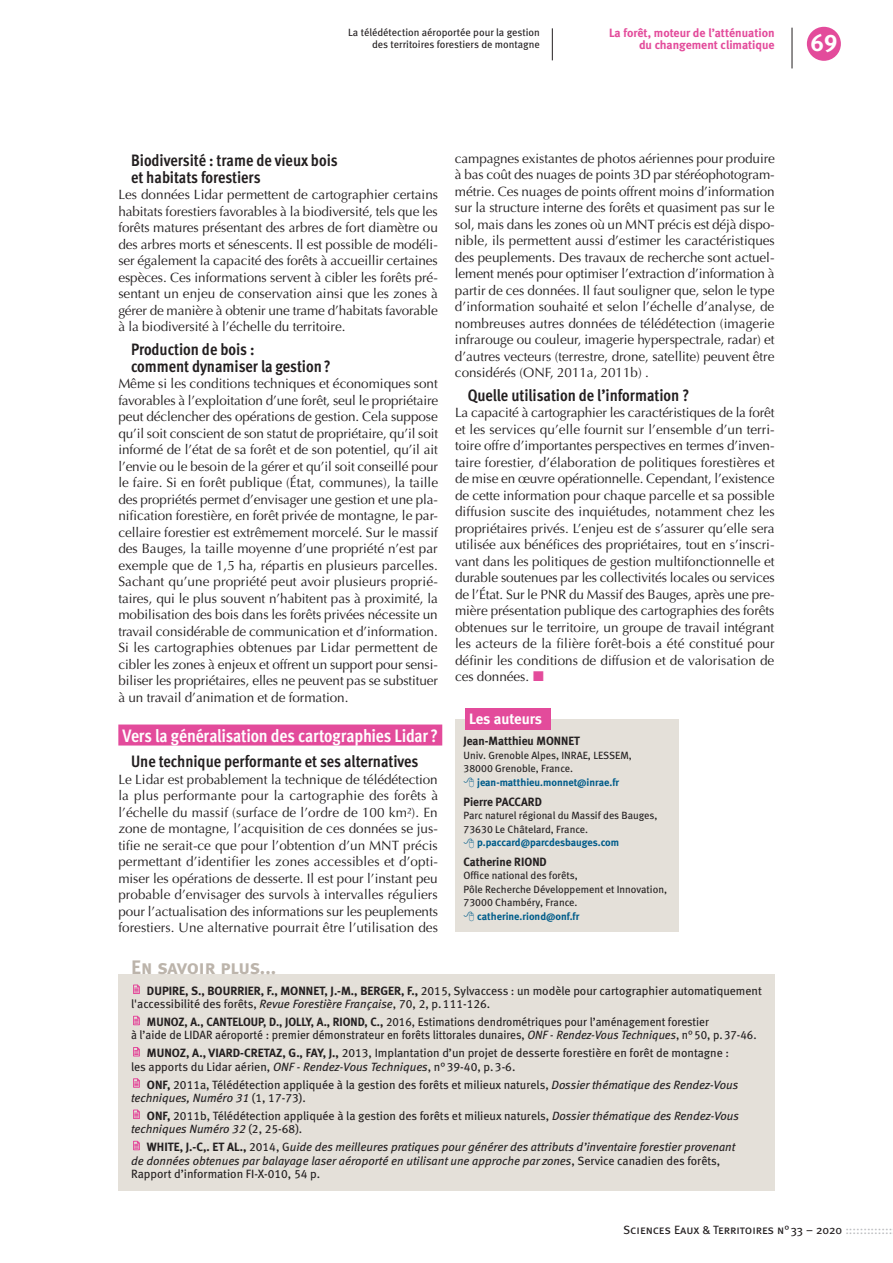
<style>
.page{position:relative;width:893px;height:1263px;background:#fff}
.page>*{position:absolute;margin:0;border:0;box-sizing:border-box;transform-origin:0 0}
.t1{font:24px "Meta Bold Caps Expert";color:#fff}
.t2{font:19.5px "Meta Bold LF Caps";letter-spacing:-.015em;color:#bcb4ab}
.t3{font:700 18px "Meta Cond OT";letter-spacing:-.015em;color:#fff}
.t4{font:700 16.5px/17px "Meta Cond OT";color:#231f20}
.contact-picto{font:15px "Meta Bold LF";color:#fff}
.t5{font:13.5px/16.5px "Optima";letter-spacing:-.005em;color:#231f20;text-align:justify}
.Hors_texte{font:12px/13.5px "Meta Book LF";color:#231f20}
.Hors_texte-2{font:italic 12px/13.5px "Meta Book LF";color:#231f20}
.Hors_texte-3{font:12px/13.5px "Meta Book LF";color:#231f20;scale:.96 1}
.t6{font:700 12px/12px "Meta";color:#e34b9b;text-align:right}
.contacts{font:12px "Meta Bold LF";color:#231f20}
.t7{font:12px "Meta Book Caps";letter-spacing:-.005em;color:#231f20}
.contacts-2{font:10.5px/13.5px "Meta Book LF";color:#231f20}
.contacts-3{font:10.5px "Meta Bold LF";color:#005c8a}
.roulette_article{font:10.5px/12px "Meta Book LF";color:#231f20;text-align:right}
.s1{font-family:"Meta Bold LF"}
.s2{font-style:italic}
.s3{font-family:"Meta Bold LF";font-style:normal}
.s4{font-style:normal}
.s5{color:#bcbdc0}
</style>
<div class="page">
<hr style="left:552px;top:28px;width:1px;height:32px;background:#231f20">
<div style="left:118px;top:724px;width:324px;height:21px;background:#e34b9b"></div>
<div style="left:455px;top:719px;width:224px;height:213px;background:#e4e0d9"></div>
<div style="left:465px;top:708px;width:85px;height:22px;background:#e34b9b"></div>
<div style="left:118px;top:974px;width:657px;height:217px;background:#e4e0d9"></div>
<svg style="left:133px;top:984px;width:7px;height:10px"></svg>
<svg style="left:133px;top:1015px;width:7px;height:10px"></svg>
<svg style="left:133px;top:1047px;width:7px;height:9px"></svg>
<svg style="left:133px;top:1078px;width:7px;height:10px"></svg>
<svg style="left:133px;top:1109px;width:7px;height:10px"></svg>
<svg style="left:133px;top:1140px;width:7px;height:10px"></svg>
<div style="left:807px;top:27px;width:34px;height:34px;background:#e34b9b;border-radius:50%"></div>
<hr style="left:792px;top:28px;width:1px;height:40px;background:#231f20">
<p class="roulette_article" style="left:348px;top:26px;width:193px">La télédétection aéroportée pour la gestion des territoires forestiers de montagne</p>
<p class="t6" style="left:609px;top:27px;width:167px">La forêt, moteur de l’atténuation du changement climatique</p>
<h1 class="t1" style="left:810px;top:28px;width:28px">69</h1>
<h2 class="t4" style="left:131px;top:152px;width:208px">Biodiversité : trame de vieux bois et habitats forestiers</h2>
<p class="t5" style="left:118px;top:187px;width:321px">Les données Lidar permettent de cartographier certains habitats forestiers favorables à la biodiversité, tels que les forêts matures présentant des arbres de fort diamètre ou des arbres morts et sénescents. Il est possible de modéli&shy;ser également la capacité des forêts à accueillir certaines espèces. Ces informations servent à cibler les forêts pré&shy;sentant un enjeu de conservation ainsi que les zones à gérer de manière à obtenir une trame d’habitats favorable à la biodiversité à l’échelle du territoire.</p>
<h2 class="t4" style="left:131px;top:341px;width:201px">Production de bois :<br>comment dynamiser la gestion?</h2>
<p class="t5" style="left:118px;top:375px;width:321px">Même si les conditions techniques et économiques sont favorables à l’exploitation d’une forêt, seul le propriétaire peut déclencher des opérations de gestion. Cela suppose qu’il soit conscient de son statut de propriétaire, qu’il soit informé de l’état de sa forêt et de son potentiel, qu’il ait l’envie ou le besoin de la gérer et qu’il soit conseillé pour le faire. Si en forêt publique (État, communes), la taille des propriétés permet d’envisager une gestion et une pla&shy;nification forestière, en forêt privée de montagne, le par&shy;cellaire forestier est extrêmement morcelé. Sur le massif des Bauges, la taille moyenne d’une propriété n’est par exemple que de 1,5 ha, répartis en plusieurs parcelles.<br>Sachant qu’une propriété peut avoir plusieurs proprié&shy;taires, qui le plus souvent n’habitent pas à proximité, la mobilisation des bois dans les forêts privées nécessite un travail considérable de communication et d’information.<br>Si les cartographies obtenues par Lidar permettent de cibler les zones à enjeux et offrent un support pour sensi&shy;biliser les propriétaires, elles ne peuvent pas se substituer à un travail d’animation et de formation.</p>
<h1 class="t3" style="left:123px;top:724px;width:317px">Vers la généralisation des cartographies Lidar ?</h1>
<h2 class="t4" style="left:131px;top:753px;width:289px">Une technique performante et ses alternatives</h2>
<p class="t5" style="left:118px;top:771px;width:321px">Le Lidar est probablement la technique de télédétection la plus performante pour la cartographie des forêts à l’échelle du massif (surface de l’ordre de 100 km²). En zone de montagne, l’acquisition de ces données se jus&shy;tifie ne serait-ce que pour l’obtention d’un MNT précis permettant d’identifier les zones accessibles et d’opti&shy;miser les opérations de desserte. Il est pour l’instant peu probable d’envisager des survols à intervalles réguliers pour l’actualisation des informations sur les peuplements forestiers. Une alternative pourrait être l’utilisation des</p>
<p class="t2" style="left:131px;top:955px;width:146px">En savoir plus...</p>
<p class="t5" style="left:455px;top:150px;width:321px">campagnes existantes de photos aériennes pour produire à bas coût des nuages de points 3D par stéréophotogram&shy;métrie. Ces nuages de points offrent moins d’information sur la structure interne des forêts et quasiment pas sur le sol, mais dans les zones où un MNT précis est déjà dispo&shy;nible, ils permettent aussi d’estimer les caractéristiques des peuplements. Des travaux de recherche sont actuel&shy;lement menés pour optimiser l’extraction d’information à partir de ces données. Il faut souligner que, selon le type d’information souhaité et selon l’échelle d’analyse, de nombreuses autres données de télédétection (imagerie infrarouge ou couleur, imagerie hyperspectrale, radar) et d’autres vecteurs (terrestre, drone, satellite) peuvent être considérés (ONF, 2011a, 2011b) .</p>
<h2 class="t4" style="left:468px;top:387px;width:223px">Quelle utilisation de l’information ?</h2>
<p class="t5" style="left:455px;top:405px;width:321px">La capacité à cartographier les caractéristiques de la forêt et les services qu’elle fournit sur l’ensemble d’un terri&shy;toire offre d’importantes perspectives en termes d’inven&shy;taire forestier, d’élaboration de politiques forestières et de mise en œuvre opérationnelle. Cependant, l’existence de cette information pour chaque parcelle et sa possible diffusion suscite des inquiétudes, notamment chez les propriétaires privés. L’enjeu est de s’assurer qu’elle sera utilisée aux bénéfices des propriétaires, tout en s’inscri&shy;vant dans les politiques de gestion multifonctionnelle et durable soutenues par les collectivités locales ou services de l’État. Sur le PNR du Massif des Bauges, après une pre&shy;mière présentation publique des cartographies des forêts obtenues sur le territoire, un groupe de travail intégrant les acteurs de la filière forêt-bois a été constitué pour définir les conditions de diffusion et de valorisation de ces données.</p>
<p class="contact-picto" style="left:469px;top:710px;width:75px">Les auteurs</p>
<p class="contacts" style="left:463px;top:734px;width:118px">Jean-Matthieu MONNET</p>
<p class="contacts-2" style="left:463px;top:748px;width:170px">Univ. Grenoble Alpes, INRAE, LESSEM,<br>38000 Grenoble, France.</p>
<p class="contacts-3" style="left:477px;top:776px;width:143px">jean-matthieu.monnet@inrae.fr</p>
<p class="contacts" style="left:463px;top:794px;width:80px">Pierre PACCARD</p>
<p class="contacts-2" style="left:463px;top:808px;width:196px">Parc naturel régional du Massif des Bauges,<br>73630 Le Châtelard, France.</p>
<p class="contacts-3" style="left:477px;top:836px;width:143px">p.paccard@parcdesbauges.com</p>
<p class="contacts" style="left:463px;top:855px;width:85px">Catherine RIOND</p>
<p class="contacts-2" style="left:463px;top:869px;width:205px">Office national des forêts,<br>Pôle Recherche Développement et Innovation,<br>73000 Chambéry, France.</p>
<p class="contacts-3" style="left:477px;top:910px;width:104px">catherine.riond@onf.fr</p>
<p class="Hors_texte" style="left:131px;top:984px;width:632px;text-indent:16px"><span class="s1">DUPIRE, S., BOURRIER, F., MONNET, J.-M., BERGER, F.,</span> 2015, Sylvaccess : un modèle pour cartographier automatiquement l'accessibilité des forêts, <span class="s2">Revue Forestière Française</span>, 70, 2, p.111-126.</p>
<p class="Hors_texte-3" style="left:131px;top:1015px;width:653px;text-indent:16px"><span class="s1">MUNOZ, A., CANTELOUP, D., JOLLY, A., RIOND, C.,</span> 2016, Estimations dendrométriques pour l’aménagement forestier<br>à l’aide de LIDAR aéroporté : premier démonstrateur en forêts littorales dunaires, <span class="s2">ONF - Rendez-Vous Techniques</span>, n°50, p.37-46.</p>
<p class="Hors_texte" style="left:131px;top:1046px;width:600px;text-indent:16px"><span class="s1">MUNOZ, A., VIARD-CRETAZ, G., FAY, J.,</span> 2013, Implantation d’un projet de desserte forestière en forêt de montagne : les apports du Lidar aérien, <span class="s2">ONF - Rendez-Vous Techniques</span>, n°39-40, p.3-6.</p>
<p class="Hors_texte" style="left:131px;top:1077px;width:609px;text-indent:16px"><span class="s1">ONF,</span> 2011a, Télédétection appliquée à la gestion des forêts et milieux naturels, <span class="s2">Dossier thématique des Rendez-Vous techniques, Numéro 31</span> (1, 17-73).</p>
<p class="Hors_texte" style="left:131px;top:1109px;width:609px;text-indent:16px"><span class="s1">ONF,</span> 2011b, Télédétection appliquée à la gestion des forêts et milieux naturels, <span class="s2">Dossier thématique des Rendez-Vous techniques Numéro 32</span> (2, 25-68).</p>
<p class="Hors_texte-2" style="left:131px;top:1140px;width:606px;text-indent:16px"><span class="s3">WHITE, J.-C,. ET AL.,</span> <span class="s4">2014, G</span>uide des meilleures pratiques pour générer des attributs d’inventaire forestier provenant de données obtenues par balayage laser aéroporté en utilisant une approche par zones<span class="s4">, Service canadien des forêts,<br>Rapport d’information FI-X-010, 54 p.</span></p>
<p class="t7" style="left:623px;top:1223px;width:271px">Sciences Eaux &amp; Territoires n°33 – 2020 <span class="s5">:::::::::::::</span></p>
</div>
